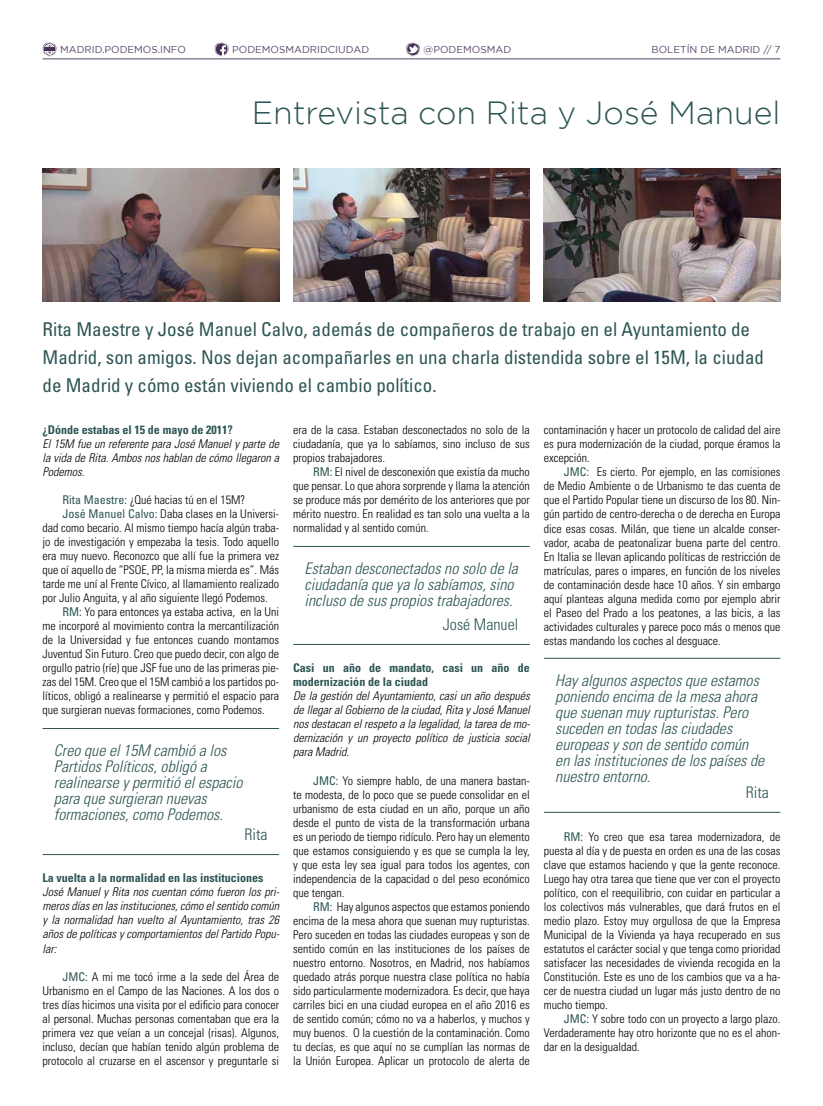
<style>
.page{position:relative;width:823px;height:1106px;background:#fff}
.page>*{position:absolute;margin:0;border:0;box-sizing:border-box;transform-origin:0 0}
.t1{font:300 32px "Gotham";color:#2d5554}
.t2{font:condensed 19px/28px "Univers LT Std";color:#2d5554}
.t3{font:italic 300 condensed 16px/16px "Univers LT Std";color:#2d5554}
.t4{font:300 condensed 16px "Univers LT Std";color:#2d5554}
.t5{font:300 condensed 12px/14px "Univers LT Std";color:#000;text-align:justify}
.t6{font:italic 300 condensed 12px/14px "Univers LT Std";color:#000;text-align:justify}
.t7{font:700 condensed 12px/14px "Univers LT Std";color:#2d5554}
.t8{font:10px "Gotham";color:#594469}
.s1{font-weight:400;color:#2d5554}
</style>
<div class="page">
<hr style="left:43px;top:58px;width:737px;height:1px;background:#594469">
<svg style="left:214px;top:43px;width:14px;height:13px"></svg>
<svg style="left:43px;top:43px;width:14px;height:13px"></svg>
<svg style="left:406px;top:43px;width:14px;height:13px"></svg>
<img style="left:43px;top:168px;width:236px;height:133px">
<img style="left:543px;top:168px;width:237px;height:133px">
<img style="left:293px;top:168px;width:236px;height:133px">
<hr style="left:43px;top:728px;width:236px;height:1px;background:#2d5554">
<hr style="left:293px;top:644px;width:236px;height:1px;background:#2d5554">
<hr style="left:543px;top:657px;width:237px;height:1px;background:#2d5554">
<hr style="left:543px;top:811px;width:237px;height:1px;background:#2d5554">
<hr style="left:293px;top:546px;width:236px;height:1px;background:#2d5554">
<hr style="left:43px;top:854px;width:236px;height:1px;background:#2d5554">
<p class="t8" style="left:60px;top:43px;width:127px">MADRID.PODEMOS.IN FO</p>
<p class="t8" style="left:232px;top:43px;width:139px">PODEMOSMADRIDCIUDAD</p>
<p class="t8" style="left:423px;top:43px;width:89px">@PODEMOSMAD</p>
<p class="t8" style="left:651px;top:43px;width:130px">BOLETÍN DE MADRID // 7</p>
<h1 class="t1" style="left:251px;top:92px;width:530px">Entrevista con Rita y José Manuel</h1>
<h2 class="t2" style="left:43px;top:315px;width:722px">Rita Maestre y José Manuel Calvo, además de compañeros de trabajo en el Ayuntamiento de<br>Madrid, son amigos. Nos dejan acompañarles en una charla distendida sobre el 15M, la ciudad de Madrid y cómo están viviendo el cambio político.</h2>
<p class="t7" style="left:43px;top:423px;width:191px">¿Dónde estabas el 15 de mayo de 2011?</p>
<p class="t6" style="left:43px;top:437px;width:238px">El 15M fue un referente para José Manuel y parte de la vida de Rita. Ambos nos hablan de cómo llegaron a Podemos.</p>
<p class="t5" style="left:62px;top:493px;width:184px"><span class="s1">Rita Maestre:</span> ¿Qué hacias tú en el 15M?</p>
<p class="t5" style="left:62px;top:507px;width:218px"><span class="s1">José Manuel Calvo:</span> Daba clases en la Universi-</p>
<p class="t5" style="left:43px;top:521px;width:238px">dad como becario. Al mismo tiempo hacía algún traba-</p>
<p class="t5" style="left:43px;top:535px;width:238px">jo de investigación y empezaba la tesis. Todo aquello</p>
<p class="t5" style="left:43px;top:549px;width:238px">era muy nuevo. Reconozco que allí fue la primera vez</p>
<p class="t5" style="left:43px;top:563px;width:238px">que oí aquello de “PSOE, PP, la misma mierda es”. Más</p>
<p class="t5" style="left:43px;top:577px;width:238px">tarde me uní al Frente Cívico, al llamamiento realizado</p>
<p class="t5" style="left:43px;top:591px;width:227px">por Julio Anguita, y al año siguiente llegó Podemos.</p>
<p class="t5" style="left:62px;top:605px;width:218px"><span class="s1">RM:</span> Yo para entonces ya estaba activa, en la Uni</p>
<p class="t5" style="left:43px;top:619px;width:238px">me incorporé al movimiento contra la mercantilización</p>
<p class="t5" style="left:43px;top:633px;width:238px">de la Universidad y fue entonces cuando montamos</p>
<p class="t5" style="left:43px;top:647px;width:238px">Juventud Sin Futuro. Creo que puedo decir, con algo de</p>
<p class="t5" style="left:43px;top:661px;width:238px">orgullo patrio (ríe) que JSF fue uno de las primeras pie-</p>
<p class="t5" style="left:43px;top:675px;width:238px">zas del 15M. Creo que el 15M cambió a los partidos po-</p>
<p class="t5" style="left:43px;top:689px;width:238px">líticos, obligó a realinearse y permitió el espacio para</p>
<p class="t5" style="left:43px;top:703px;width:223px">que surgieran nuevas formaciones, como Podemos.</p>
<p class="t5" style="left:293px;top:423px;width:238px">era de la casa. Estaban desconectados no solo de la ciudadanía, que ya lo sabíamos, sino incluso de sus propios trabajadores.</p>
<p class="t5" style="left:293px;top:465px;width:238px;text-indent:20px"><span class="s1">RM:</span> El nivel de desconexión que existía da mucho que pensar. Lo que ahora sorprende y llama la atención se produce más por demérito de los anteriores que por mérito nuestro. En realidad es tan solo una vuelta a la normalidad y al sentido común.</p>
<p class="t5" style="left:543px;top:423px;width:238px">contaminación y hacer un protocolo de calidad del aire es pura modernización de la ciudad, porque éramos la excepción.</p>
<p class="t5" style="left:543px;top:465px;width:238px;text-indent:20px"><span class="s1">JMC:</span> Es cierto. Por ejemplo, en las comisiones de Medio Ambiente o de Urbanismo te das cuenta de que el Partido Popular tiene un discurso de los 80. Nin&shy;gún partido de centro-derecha o de derecha en Europa dice esas cosas. Milán, que tiene un alcalde conser&shy;vador, acaba de peatonalizar buena parte del centro.<br>En Italia se llevan aplicando políticas de restricción de matrículas, pares o impares, en función de los niveles de contaminación desde hace 10 años. Y sin embargo aquí planteas alguna medida como por ejemplo abrir el Paseo del Prado a los peatones, a las bicis, a las actividades culturales y parece poco más o menos que estas mandando los coches al desguace.</p>
<h3 class="t3" style="left:304px;top:561px;width:215px">Estaban desconectados no solo de la ciudadanía que ya lo sabíamos, sino incluso de sus propios trabajadores.</h3>
<h3 class="t4" style="left:442px;top:615px;width:77px">José Manuel</h3>
<p class="t7" style="left:293px;top:661px;width:238px">Casi un año de mandato, casi un año de modernización de la ciudad</p>
<p class="t6" style="left:293px;top:689px;width:238px">De la gestión del Ayuntamiento, casi un año después de llegar al Gobierno de la ciudad, Rita y José Manuel nos destacan el respeto a la legalidad, la tarea de mo&shy;dernización y un proyecto político de justicia social para Madrid.</p>
<p class="t5" style="left:293px;top:773px;width:238px;text-indent:20px"><span class="s1">JMC:</span> Yo siempre hablo, de una manera bastan&shy;te modesta, de lo poco que se puede consolidar en el urbanismo de esta ciudad en un año, porque un año desde el punto de vista de la transformación urbana es un periodo de tiempo ridículo. Pero hay un elemento que estamos consiguiendo y es que se cumpla la ley, y que esta ley sea igual para todos los agentes, con independencia de la capacidad o del peso económico que tengan.</p>
<p class="t5" style="left:293px;top:899px;width:238px;text-indent:20px"><span class="s1">RM:</span> Hay algunos aspectos que estamos poniendo encima de la mesa ahora que suenan muy rupturistas.<br>Pero suceden en todas las ciudades europeas y son de sentido común en las instituciones de los países de nuestro entorno. Nosotros, en Madrid, nos habíamos quedado atrás porque nuestra clase política no había sido particularmente modernizadora. Es decir, que haya carriles bici en una ciudad europea en el año 2016 es de sentido común; cómo no va a haberlos, y muchos y muy buenos. O la cuestión de la contaminación. Como tu decías, es que aquí no se cumplían las normas de la Unión Europea. Aplicar un protocolo de alerta de</p>
<h3 class="t3" style="left:555px;top:673px;width:210px">Hay algunos aspectos que estamos poniendo encima de la mesa ahora que suenan muy rupturistas. Pero suceden en todas las ciudades europeas y son de sentido común en las instituciones de los países de nuestro entorno.</h3>
<h3 class="t4" style="left:745px;top:783px;width:25px">Rita</h3>
<h3 class="t3" style="left:54px;top:743px;width:190px">Creo que el 15M cambió a los<br>Partidos Políticos, obligó a realinearse y permitió el espacio para que surgieran nuevas formaciones, como Podemos.</h3>
<h3 class="t4" style="left:244px;top:825px;width:25px">Rita</h3>
<p class="t5" style="left:543px;top:829px;width:238px;text-indent:20px"><span class="s1">RM:</span> Yo creo que esa tarea modernizadora, de puesta al día y de puesta en orden es una de las cosas clave que estamos haciendo y que la gente reconoce.<br>Luego hay otra tarea que tiene que ver con el proyecto político, con el reequilibrio, con cuidar en particular a los colectivos más vulnerables, que dará frutos en el medio plazo. Estoy muy orgullosa de que la Empresa Municipal de la Vivienda ya haya recuperado en sus estatutos el carácter social y que tenga como prioridad satisfacer las necesidades de vivienda recogida en la Constitución. Este es uno de los cambios que va a ha&shy;cer de nuestra ciudad un lugar más justo dentro de no mucho tiempo.</p>
<p class="t5" style="left:543px;top:1011px;width:238px;text-indent:20px"><span class="s1">JMC:</span> Y sobre todo con un proyecto a largo plazo.<br>Verdaderamente hay otro horizonte que no es el ahon&shy;dar en la desigualdad.</p>
<p class="t7" style="left:43px;top:871px;width:222px">La vuelta a la normalidad en las instituciones</p>
<p class="t6" style="left:43px;top:885px;width:238px">José Manuel y Rita nos cuentan cómo fueron los pri&shy;meros días en las instituciones, cómo el sentido común y la normalidad han vuelto al Ayuntamiento, tras 26 años de políticas y comportamientos del Partido Popu&shy;lar:</p>
<p class="t5" style="left:43px;top:969px;width:238px;text-indent:20px"><span class="s1">JMC:</span> A mi me tocó irme a la sede del Área de Urbanismo en el Campo de las Naciones. A los dos o tres días hicimos una visita por el edificio para conocer al personal. Muchas personas comentaban que era la primera vez que veían a un concejal (risas). Algunos, incluso, decían que habían tenido algún problema de protocolo al cruzarse en el ascensor y preguntarle si</p>
</div>
